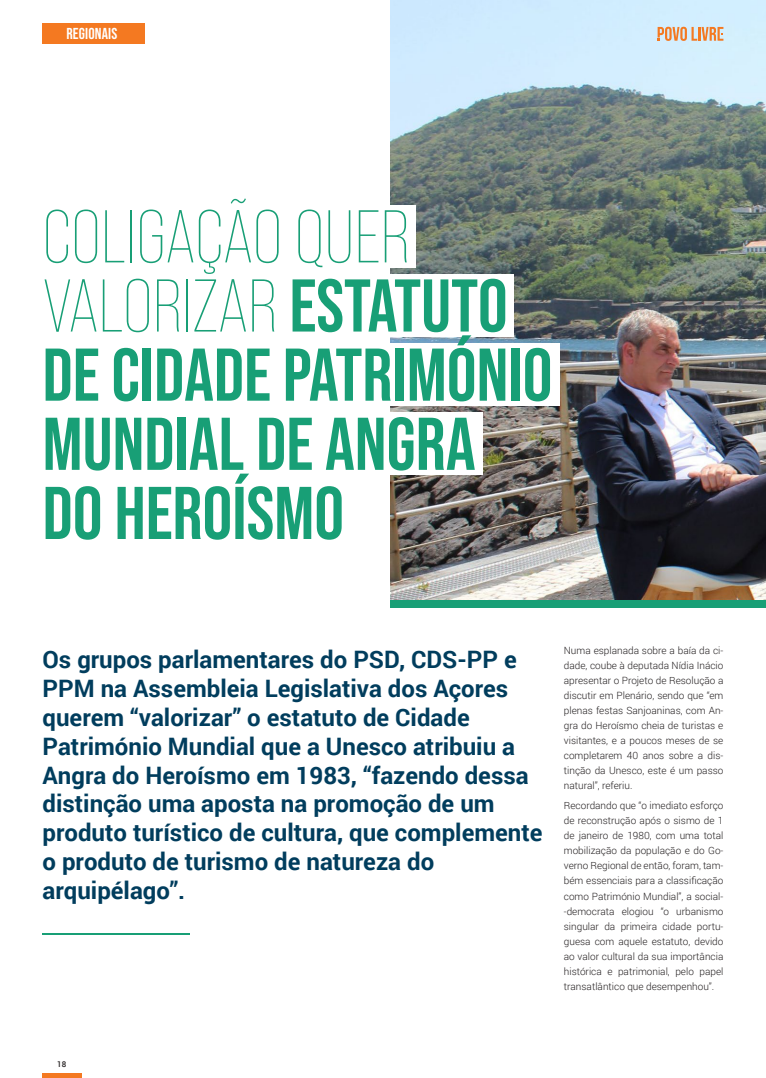
<style>
.page{position:relative;width:766px;height:1078px;background:#fff}
.page>*{position:absolute;margin:0;border:0;box-sizing:border-box;transform-origin:0 0}
.t1{font:700 74.4px/69.1px "Bebas Neue Pro";color:#189f76}
.t2{font:700 24px/28.8px "Roboto";color:#013d5d}
.t3{font:700 15.8px "Bebas Neue Pro";letter-spacing:.01em;color:#fff}
.t4{font:300 10px/15px "Roboto";color:#231f20;text-align:justify}
.t5{font:500 8px "Roboto";color:#231f20}
.s1{font-weight:300}
</style>
<div class="page">
<hr style="left:42px;top:1073px;width:39px;height:4px;background:#f47921">
<img style="left:390px;top:0;width:375px;height:600px">
<div style="left:390px;top:600px;width:375px;height:7px;background:#189f76"></div>
<hr style="left:43px;top:933px;width:146px;height:1px;background:#189f76">
<div style="left:296px;top:274px;width:218px;height:63px;background:#fff"></div>
<div style="left:296px;top:205px;width:119px;height:62px;background:#fff"></div>
<div style="left:296px;top:412px;width:187px;height:63px;background:#fff"></div>
<div style="left:296px;top:343px;width:263px;height:63px;background:#fff"></div>
<svg style="left:657px;top:27px;width:66px;height:14px"></svg>
<div style="left:43px;top:24px;width:102px;height:20px;background:#f47921"></div>
<p class="t3" style="left:66px;top:25px;width:52px">REGIONAIS</p>
<p class="t1" style="left:43px;top:201px;width:511px"><span class="s1">COLIGAÇÃO QUER<br>VALORIZAR</span> ESTATUTO<br>DE CIDADE PATRIMÓNIO<br>MUNDIAL DE ANGRA<br>DO HEROÍSMO</p>
<p class="t2" style="left:43px;top:644px;width:501px">Os grupos parlamentares do PSD, CDS-PP e PPM na Assembleia Legislativa dos Açores querem “valorizar” o estatuto de Cidade Património Mundial que a Unesco atribuiu a Angra do Heroísmo em 1983, “fazendo dessa distinção uma aposta na promoção de um produto turístico de cultura, que complemente o produto de turismo de natureza do arquipélago”.</p>
<p class="t4" style="left:563px;top:642px;width:161px">Numa esplanada sobre a baía da ci&shy;dade, coube à deputada Nídia Inácio apresentar o Projeto de Resolução a discutir em Plenário, sendo que “em plenas festas Sanjoaninas, com An&shy;gra do Heroísmo cheia de turistas e visitantes, e a poucos meses de se completarem 40 anos sobre a dis&shy;tinção da Unesco, este é um passo natural”, referiu.</p>
<p class="t4" style="left:563px;top:797px;width:161px">Recordando que “o imediato esforço de reconstrução após o sismo de 1 de janeiro de 1980, com uma total mobilização da população e do Go&shy;verno Regional de então, foram, tam&shy;bém essenciais para a classificação como Património Mundial”, a social--democrata elogiou “o urbanismo singular da primeira cidade portu&shy;guesa com aquele estatuto, devido ao valor cultural da sua importância histórica e patrimonial, pelo papel transatlântico que desempenhou”.</p>
<p class="t5" style="left:57px;top:1058px;width:11px">18</p>
</div>
